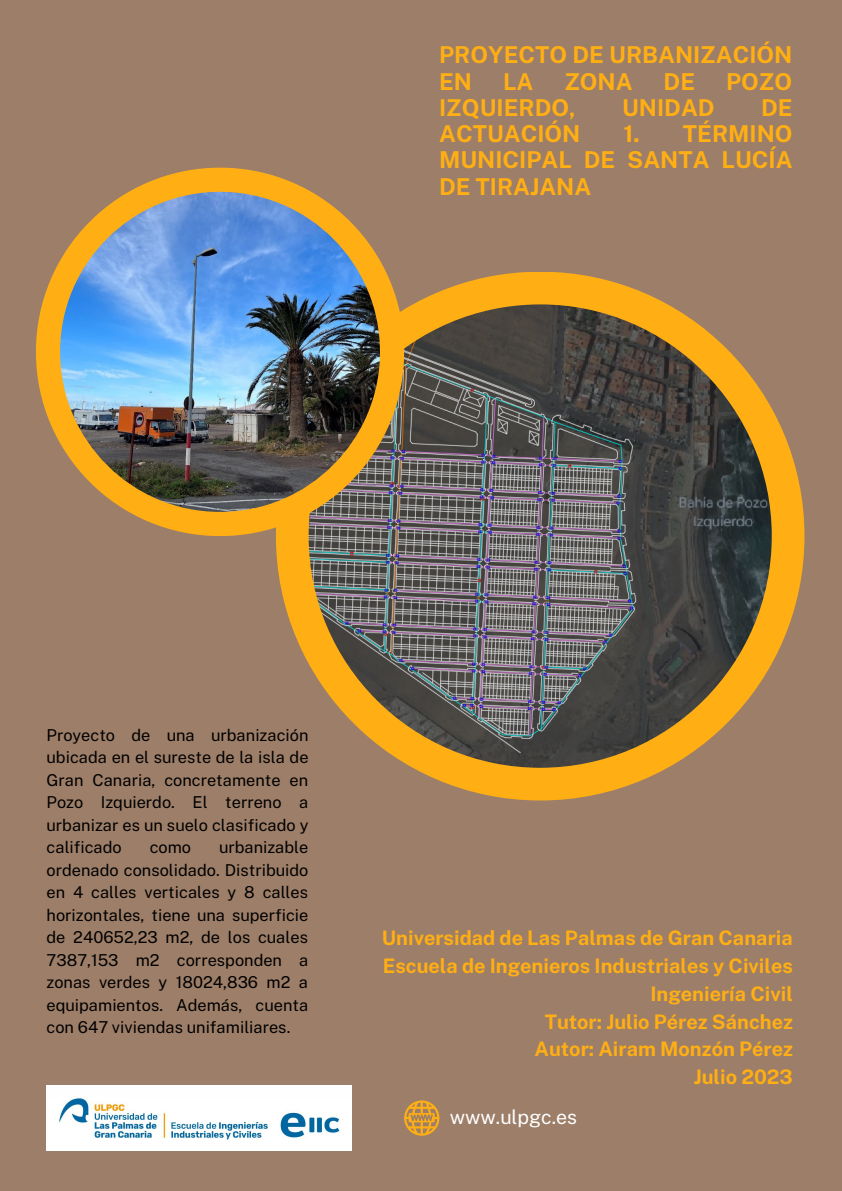
<style>
.page{position:relative;width:842px;height:1191px;background:#fff}
.page>*{position:absolute;margin:0;border:0;box-sizing:border-box;transform-origin:0 0}
.t1{font:700 23.2px/26.2px "Public Sans";color:#ffaf14}
.t2{font:700 20px "Public Sans";color:#ffaf14}
.t3{font:19.6px "Public Sans";color:#fff}
.t4{font:16.4px/22.5px "Public Sans";color:#000;text-align:justify}
</style>
<div class="page">
<div style="left:0;top:0;width:842px;height:1190px;background:#9d7e68"></div>
<svg style="left:404px;top:1100px;width:35px;height:35px"></svg>
<div style="left:276px;top:272px;width:528px;height:528px;background:#ffaf14;border-radius:50%"></div>
<img style="left:309px;top:304px;width:463px;height:463px;border-radius:50%">
<div style="left:36px;top:168px;width:368px;height:368px;background:#ffaf14;border-radius:50%"></div>
<img style="left:60px;top:192px;width:320px;height:320px;border-radius:50%">
<img style="left:47px;top:1085px;width:305px;height:65px">
<p class="t1" style="left:439px;top:42px;width:355px">PROYECTO DE URBANIZACIÓN<br>EN</p>
<p class="t1" style="left:503px;top:68px;width:32px">LA</p>
<p class="t1" style="left:564px;top:68px;width:70px">ZONA</p>
<p class="t1" style="left:664px;top:68px;width:33px">DE</p>
<p class="t1" style="left:726px;top:68px;width:68px">POZO</p>
<p class="t1" style="left:439px;top:94px;width:138px">IZQUIERDO,</p>
<p class="t1" style="left:622px;top:94px;width:94px">UNIDAD</p>
<p class="t1" style="left:761px;top:94px;width:33px">DE</p>
<p class="t1" style="left:439px;top:120px;width:143px">ACTUACIÓN</p>
<p class="t1" style="left:439px;top:120px;width:355px;text-align:justify;text-indent:184px">1. TÉRMINO MUNICIPAL DE SANTA LUCÍA DE TIRAJANA</p>
<p class="t4" style="left:47px;top:723px;width:263px">Proyecto de una urbanización ubicada en el sureste de la isla de Gran Canaria, concretamente en Pozo Izquierdo. El terreno a urbanizar es un suelo clasificado y calificado</p>
<p class="t4" style="left:47px;top:836px;width:263px;text-indent:172px">urbanizable ordenado consolidado. Distribuido en 4 calles verticales y 8 calles horizontales, tiene una superficie de 240652,23 m2, de los cuales 7387,153 m2 corresponden a zonas verdes y 18024,836 m2 a equipamientos. Además, cuenta con 647 viviendas unifamiliares.</p>
<p class="t4" style="left:150px;top:836px;width:43px">como</p>
<p class="t2" style="left:382px;top:926px;width:413px">Universidad de Las Palmas de Gran Canaria</p>
<p class="t2" style="left:383px;top:954px;width:412px">Escuela de Ingenieros Industriales y Civiles</p>
<p class="t2" style="left:650px;top:981px;width:144px">Ingeniería Civil</p>
<p class="t2" style="left:545px;top:1009px;width:250px">Tutor: Julio Pérez Sánchez</p>
<p class="t2" style="left:535px;top:1037px;width:260px">Autor: Airam Monzón Pérez</p>
<p class="t2" style="left:694px;top:1065px;width:101px">Julio 2023</p>
<p class="t3" style="left:450px;top:1105px;width:129px">www.ulpgc.es</p>
</div>
